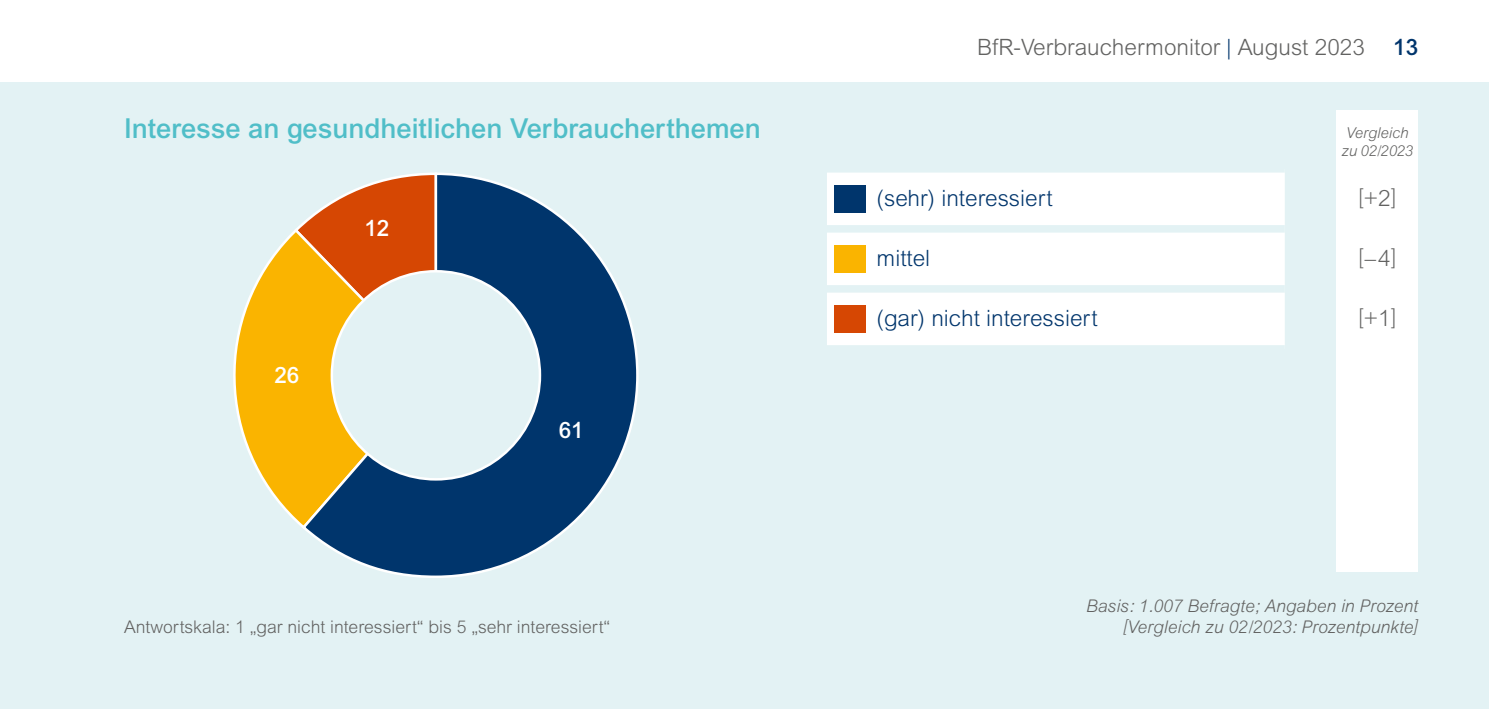
<style>
.page{position:relative;width:1489px;height:709px;background:#fff}
.page>*{position:absolute;margin:0;border:0;box-sizing:border-box;transform-origin:0 0}
.Innen_Head2_farbig-türkis{font:500 27.5px "Arial MT Pro";color:#50bec8}
.t1{font:300 22.5px "Arial MT Pro";color:#00356c}
.t2{font:300 22.5px "Arial MT Pro";color:#626261}
.t3{font:300 22.5px "Meta OT";color:#626261}
.t4{font:500 22.5px "Arial MT Pro";color:#fff}
.t5{font:500 22.5px "Arial MT Pro";color:#00356c}
.Innen_Basis{font:italic 300 17.5px "Arial MT Pro";color:#626261}
.Innen_Info_Grafik{font:300 17.5px "Arial MT Pro";color:#626261}
.t6{font:italic 300 15px/18px "Arial MT Pro";letter-spacing:-.02em;color:#626261;text-align:center}
.s1{color:#00356c}
.s2{font-family:"Arial MT Pro"}
.s3{font-family:"Meta OT"}
</style>
<div class="page">
<div style="left:0;top:82px;width:1488px;height:627px;background:#e3f2f4"></div>
<svg style="left:233px;top:227px;width:67px;height:298px"></svg>
<svg style="left:300px;top:172px;width:339px;height:406px"></svg>
<div style="left:332px;top:271px;width:208px;height:208px;background:#e3f2f4;border-radius:50%"></div>
<div style="left:827px;top:173px;width:457px;height:172px;background:#fff"></div>
<div style="left:827px;top:225px;width:457px;height:8px;background:#e3f2f4"></div>
<div style="left:827px;top:285px;width:457px;height:8px;background:#e3f2f4"></div>
<div style="left:834px;top:185px;width:31px;height:27px;background:#00356c"></div>
<div style="left:834px;top:245px;width:31px;height:27px;background:#fab400"></div>
<div style="left:834px;top:305px;width:31px;height:27px;background:#d64703"></div>
<div style="left:1336px;top:110px;width:81px;height:461px;background:#fff"></div>
<h2 class="Innen_Head2_farbig-türkis" style="left:124px;top:112px;width:638px">Interesse an gesundheitlichen Verbraucherthemen</h2>
<p class="t4" style="left:274px;top:362px;width:26px">26</p>
<p class="t4" style="left:364px;top:215px;width:26px">12</p>
<p class="t4" style="left:559px;top:417px;width:26px">61</p>
<p class="Innen_Info_Grafik" style="left:124px;top:616px;width:488px">Antwortskala: 1 „gar nicht interessiert“ bis 5 „sehr interessiert“</p>
<p class="t2" style="left:977px;top:33px;width:389px">BfR-Verbrauchermonitor <span class="s1">|</span> August 2023</p>
<p class="t5" style="left:1392px;top:34px;width:26px">13</p>
<p class="t1" style="left:876px;top:185px;width:178px">(sehr) interessiert</p>
<p class="t1" style="left:876px;top:245px;width:55px">mittel</p>
<p class="t1" style="left:876px;top:305px;width:223px">(gar) nicht interessiert</p>
<p class="t6" style="left:1341px;top:124px;width:73px">Vergleich zu 02/2023</p>
<p class="t3" style="left:1357px;top:185px;width:40px">[<span class="s2">+2</span>]</p>
<p class="t3" style="left:1357px;top:245px;width:40px">[<span class="s2">–4</span>]</p>
<p class="t3" style="left:1357px;top:305px;width:40px">[<span class="s2">+1</span>]</p>
<p class="Innen_Basis" style="left:1086px;top:595px;width:333px">Basis: 1.007 Befragte; Angaben in Prozent</p>
<p class="Innen_Basis" style="left:1122px;top:616px;width:296px"><span class="s3">[</span>Vergleich zu 02/2023: Prozentpunkte<span class="s3">]</span></p>
</div>
